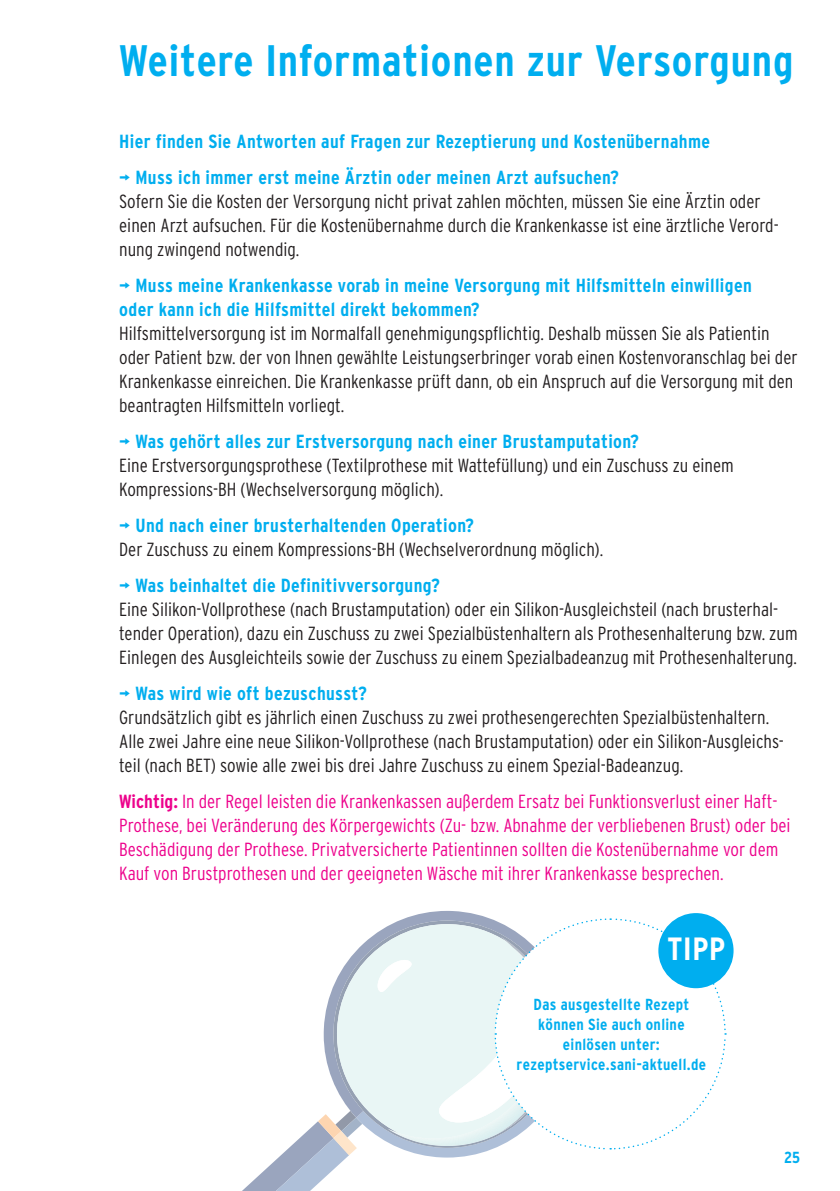
<style>
.page{position:relative;width:840px;height:1191px;background:#fff}
.page>*{position:absolute;margin:0;border:0;box-sizing:border-box;transform-origin:0 0}
.t1{font:700 condensed 44px "Interstate";letter-spacing:.02em;color:#00aeef}
.t2{font:700 condensed 32.2px "Interstate";color:#fff}
.t3{font:300 condensed 19px/24px "Interstate";color:#231f20}
.t4{font:700 condensed 19px/36px "Interstate";letter-spacing:.02em;color:#00aeef}
.t5{font:300 condensed 19px/24px "Interstate";color:#ed028c}
.t6{font:700 condensed 16px/20px "Interstate";letter-spacing:.02em;color:#00aeef;text-align:center}
.s1{font-weight:700}
</style>
<div class="page">
<svg style="left:405px;top:1150px;width:84px;height:7px"></svg>
<svg style="left:242px;top:1117px;width:115px;height:74px"></svg>
<svg style="left:323px;top:911px;width:162px;height:206px"></svg>
<svg style="left:335px;top:924px;width:40px;height:220px;fill:#e9f6f5"></svg>
<svg style="left:375px;top:917px;width:351px;height:233px"></svg>
<div style="left:658px;top:913px;width:75px;height:75px;background:#00aeef;border-radius:50%"></div>
<h1 class="t1" style="left:119px;top:33px;width:675px">Weitere Informationen zur Versorgung</h1>
<p class="t4" style="left:119px;top:123px;width:592px">Hier finden Sie Antworten auf Fragen zur Rezeptierung und Kostenübernahme ¬ Muss ich immer erst meine Ärztin oder meinen Arzt aufsuchen?</p>
<p class="t3" style="left:119px;top:189px;width:660px">Sofern Sie die Kosten der Versorgung nicht privat zahlen möchten, müssen Sie eine Ärztin oder einen Arzt aufsuchen. Für die Kostenübernahme durch die Krankenkasse ist eine ärztliche Verord&shy;nung zwingend notwendig.</p>
<p class="t4" style="left:119px;top:273px;width:633px;line-height:24px">¬ Muss meine Krankenkasse vorab in meine Versorgung mit Hilfsmitteln einwilligen oder kann ich die Hilfsmittel direkt bekommen?</p>
<p class="t3" style="left:119px;top:321px;width:679px">Hilfsmittelversorgung ist im Normalfall genehmigungspflichtig. Deshalb müssen Sie als Patientin oder Patient bzw. der von Ihnen gewählte Leistungserbringer vorab einen Kostenvoranschlag bei der Krankenkasse einreichen. Die Krankenkasse prüft dann, ob ein Anspruch auf die Versorgung mit den beantragten Hilfsmitteln vorliegt.</p>
<p class="t4" style="left:119px;top:423px;width:521px">¬ Was gehört alles zur Erstversorgung nach einer Brustamputation?</p>
<p class="t3" style="left:119px;top:453px;width:616px">Eine Erstversorgungsprothese (Textilprothese mit Wattefüllung) und ein Zuschuss zu einem<br>Kompressions-BH (Wechselversorgung möglich).</p>
<p class="t4" style="left:119px;top:507px;width:356px">¬ Und nach einer brusterhaltenden Operation?</p>
<p class="t3" style="left:119px;top:537px;width:485px">Der Zuschuss zu einem Kompressions-BH (Wechselverordnung möglich).</p>
<p class="t4" style="left:119px;top:567px;width:322px">¬ Was beinhaltet die Definitivversorgung?</p>
<p class="t3" style="left:119px;top:597px;width:679px">Eine Silikon-Vollprothese (nach Brustamputation) oder ein Silikon-Ausgleichsteil (nach brusterhal&shy;tender Operation), dazu ein Zuschuss zu zwei Spezialbüstenhaltern als Prothesenhalterung bzw. zum<br>Einlegen des Ausgleichteils sowie der Zuschuss zu einem Spezialbadeanzug mit Prothesenhalterung.</p>
<p class="t4" style="left:119px;top:675px;width:249px">¬ Was wird wie oft bezuschusst?</p>
<p class="t3" style="left:119px;top:705px;width:666px">Grundsätzlich gibt es jährlich einen Zuschuss zu zwei prothesengerechten Spezialbüstenhaltern.<br>Alle zwei Jahre eine neue Silikon-Vollprothese (nach Brustamputation) oder ein Silikon-Ausgleichs&shy;teil (nach BET) sowie alle zwei bis drei Jahre Zuschuss zu einem Spezial-Badeanzug.</p>
<p class="t5" style="left:119px;top:789px;width:672px"><span class="s1">Wichtig:</span> In der Regel leisten die Krankenkassen außerdem Ersatz bei Funktionsverlust einer Haft-Prothese, bei Veränderung des Körpergewichts (Zu- bzw. Abnahme der verbliebenen Brust) oder bei Beschädigung der Prothese. Privatversicherte Patientinnen sollten die Kostenübernahme vor dem Kauf von Brustprothesen und der geeigneten Wäsche mit ihrer Krankenkasse besprechen.</p>
<h2 class="t2" style="left:667px;top:928px;width:59px">TIPP</h2>
<p class="t6" style="left:516px;top:993px;width:191px">Das ausgestellte Rezept können Sie auch online einlösen unter: rezeptservice.sani-aktuell.de</p>
<p class="t6" style="left:783px;top:1146px;width:17px">25</p>
</div>
